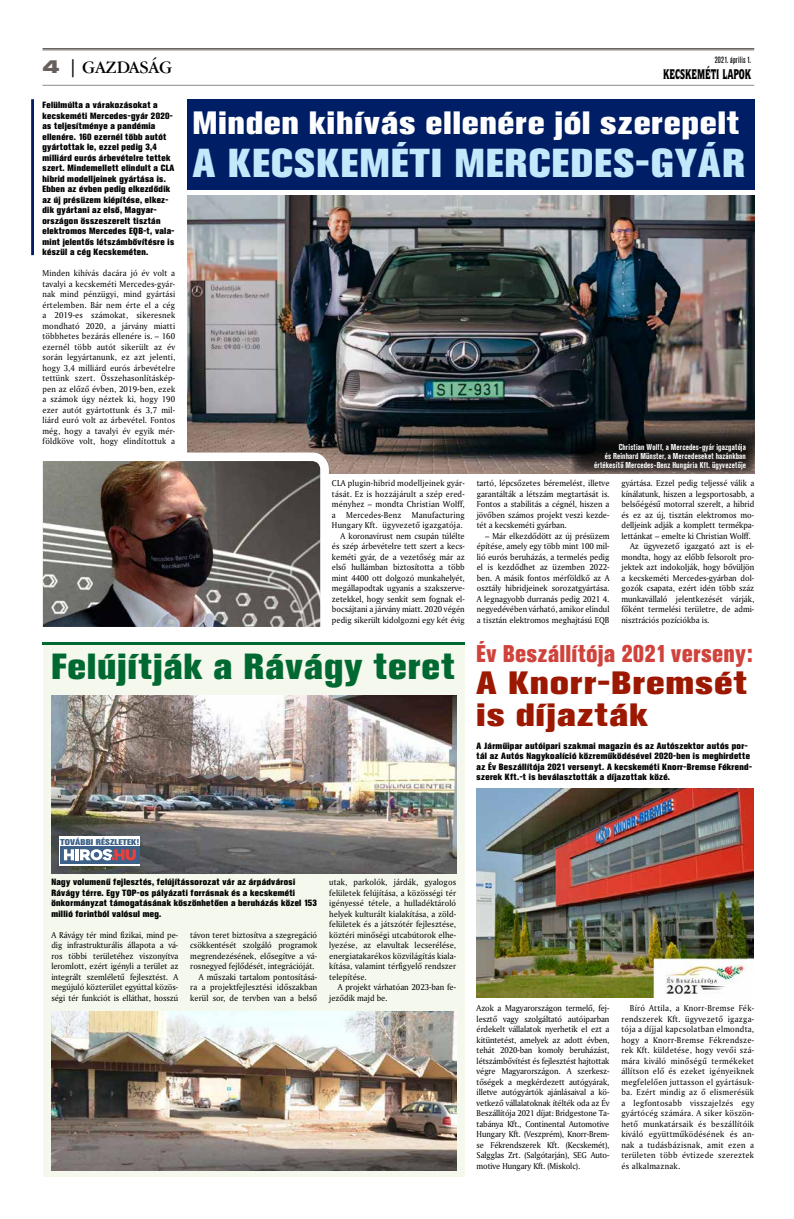
<style>
.page{position:relative;width:794px;height:1219px;background:#fff}
.page>*{position:absolute;margin:0;border:0;box-sizing:border-box;transform-origin:0 0}
.t1{font:700 40px "Akzidenz Grotesk XPFL";color:#c2e9fb}
.t2{font:700 36px "Akzidenz Grotesk XPFL";color:#006931}
.t3{font:700 32px "Akzidenz Grotesk XPFL";color:#fff}
.t4{font:700 32px/32px "Akzidenz Grotesk XPFL";color:#9c1800;scale:1.12 1}
.t5{font:700 24px "Akzidenz Grotesk XPFL";color:#d0433d;scale:.87 1}
.t6{font:18px "Garamond Bk PFL";color:#000}
.t7{font:18px "Swiss 721 Blk Ex PFL";color:#66605c}
.t8{font:14px "Quorum Blk PFL";letter-spacing:-.01em;color:#000;scale:.64 1}
.t9{font:9px/10.5px "Amerigo PFL";color:#000;text-align:justify;scale:.95 1}
.t10{font:700 9px/10.5px "Akzidenz Grotesk XPFL";color:#000;scale:.95 1}
.t11{font:9px "Akzidenz Grotesk Md Cn PFL";color:#000;scale:.95 1}
.t12{font:700 8.5px/9px "Akzidenz Grotesk Cn PFL";color:#fff;text-align:right;scale:.95 1}
.t13{font:700 8.4px "Akzidenz Grotesk XPFL";letter-spacing:-.03em;color:#3d6188;scale:1.1 1}
</style>
<div class="page">
<hr style="left:43px;top:48px;width:711px;height:1px;background:#66605c">
<hr style="left:43px;top:50px;width:711px;height:1px;background:#66605c">
<hr style="left:43px;top:85px;width:711px;height:1px;background:#8c8986">
<div style="left:43px;top:645px;width:421px;height:531px;background:#f4f8ed"></div>
<img style="left:51px;top:695px;width:405px;height:179px">
<hr style="left:43px;top:642px;width:422px;height:3px;background:#006931">
<img style="left:476px;top:788px;width:278px;height:210px">
<img style="left:187px;top:195px;width:567px;height:278px">
<img style="left:42px;top:448px;width:291px;height:179px">
<div style="left:187px;top:99px;width:567px;height:91px;background:#001e65"></div>
<hr style="left:31px;top:99px;width:3px;height:156px;background:#001e65">
<img style="left:51px;top:1011px;width:405px;height:160px">
<div style="left:60px;top:836px;width:80px;height:30px;background:#fff"></div>
<div style="left:60px;top:846px;width:79px;height:17px;background:#3e6189"></div>
<svg style="left:64px;top:849px;width:10px;height:11px"></svg>
<hr style="left:75px;top:849px;width:4px;height:11px;background:#fff">
<svg style="left:80px;top:849px;width:56px;height:11px"></svg>
<svg style="left:571px;top:436px;width:183px;height:37px;background:#252120"></svg>
<p class="t11" style="left:714px;top:55px;width:40px">2021. április 1.</p>
<h3 class="t6" style="left:68px;top:57px;width:106px">| GAZDASÁG</h3>
<h3 class="t7" style="left:43px;top:56px;width:19px">4</h3>
<h3 class="t8" style="left:663px;top:65px;width:139px">KECSKEMÉTI LAPOK</h3>
<p class="t10" style="left:42px;top:100px;width:141px">Felülmúlta a várakozásokat a kecskeméti Mercedes-gyár 2020- as teljesítménye a pandémia ellenére. 160 ezernél több autót gyártottak le, ezzel pedig 3,4 milliárd eurós árbevételre tettek szert. Mindemellett elindult a CLA hibrid modelljeinek gyártása is.<br>Ebben az évben pedig elkezdődik az új présüzem kiépítése, elkez&shy;dik gyártani az első, Magyar&shy;országon összeszerelt tisztán elektromos Mercedes EQB-t, vala&shy;mint jelentős létszámbővítésre is készül a cég Kecskeméten.</p>
<p class="t9" style="left:42px;top:268px;width:141px">Minden kihívás dacára jó év volt a tavalyi a kecskeméti Mercedes-gyár&shy;nak mind pénzügyi, mind gyártási értelemben. Bár nem érte el a cég a 2019-es számokat, sikeresnek mondható 2020, a járvány miatti többhetes bezárás ellenére is. – 160 ezernél több autót sikerült az év során legyártanunk, ez azt jelenti, hogy 3,4 milliárd eurós árbevételre tettünk szert. Összehasonlításkép&shy;pen az előző évben, 2019-ben, ezek a számok úgy néztek ki, hogy 190 ezer autót gyártottunk és 3,7 mil&shy;liárd euró volt az árbevétel. Fontos még, hogy a tavalyi év egyik mér&shy;földköve volt, hogy elindítottuk a</p>
<h3 class="t3" style="left:193px;top:105px;width:549px">Minden kihívás ellenére jól szerepelt</h3>
<h1 class="t1" style="left:193px;top:140px;width:555px">A KECSKEMÉTI MERCEDES-GYÁR</h1>
<p class="t12" style="left:594px;top:443px;width:161px">Christian Wolff, a Mercedes-gyár igazgatója<br>és Reinhard Münster, a Mercedeseket hazánkban értékesítő Mercedes-Benz Hungária Kft. ügyvezetője</p>
<p class="t9" style="left:332px;top:478px;width:141px;text-align:right">CLA plugin-hibrid modelljeinek gyár&shy;tását. Ez is hozzájárult a szép ered&shy;ményhez – mondta Christian Wolff, a Mercedes-Benz Manufacturing Hungary Kft. ügyvezető igazgatója.<br>A koronavírust nem csupán túlélte és szép árbevételre tett szert a kecs&shy;keméti gyár, de a vezetőség már az első hullámban biztosította a több mint 4400 ott dolgozó munkahelyét, megállapodtak ugyanis a szakszerve&shy;zetekkel, hogy senkit sem fognak el&shy;bocsájtani a járvány miatt. 2020 végén pedig sikerült kidolgozni egy két évig</p>
<p class="t9" style="left:477px;top:478px;width:141px">tartó, lépcsőzetes béremelést, illetve garantálták a létszám megtartását is.<br>Fontos a stabilitás a cégnél, hiszen a jövőben számos projekt veszi kezde&shy;tét a kecskeméti gyárban.</p>
<p class="t9" style="left:477px;top:530px;width:141px;text-indent:9px">– Már elkezdődött az új présüzem építése, amely egy több mint 100 mil&shy;lió eurós beruházás, a termelés pedig el is kezdődhet az üzemben 2022- ben. A másik fontos mérföldkő az A osztály hibridjeinek sorozatgyártása.<br>A legnagyobb durranás pedig 2021 4. negyedévében várható, amikor elindul a tisztán elektromos meghajtású EQB</p>
<p class="t9" style="left:621px;top:478px;width:141px">gyártása. Ezzel pedig teljessé válik a</p>
<p class="t9" style="left:621px;top:488px;width:141px">kínálatunk, hiszen a legsportosabb, a</p>
<p class="t9" style="left:621px;top:499px;width:141px">belsőégésű motorral szerelt, a hibrid</p>
<p class="t9" style="left:621px;top:509px;width:141px">és ez az új, tisztán elektromos mo-</p>
<p class="t9" style="left:621px;top:520px;width:141px">delljeink adják a komplett termékpa-</p>
<p class="t9" style="left:621px;top:530px;width:137px">lettánkat – emelte ki Christian Wolff.</p>
<p class="t9" style="left:630px;top:541px;width:132px">Az ügyvezető igazgató azt is el-</p>
<p class="t9" style="left:621px;top:551px;width:141px">mondta, hogy az előbb felsorolt pro-</p>
<p class="t9" style="left:621px;top:562px;width:141px">jektek azt indokolják, hogy bővüljön</p>
<p class="t9" style="left:621px;top:572px;width:141px">a kecskeméti Mercedes-gyárban dol-</p>
<p class="t9" style="left:621px;top:583px;width:141px">gozók csapata, ezért idén több száz</p>
<p class="t9" style="left:621px;top:593px;width:141px">munkavállaló jelentkezését várják,</p>
<p class="t9" style="left:621px;top:604px;width:141px">főként termelési területre, de admi-</p>
<p class="t9" style="left:621px;top:614px;width:94px">nisztrációs pozíciókba is.</p>
<h2 class="t2" style="left:51px;top:645px;width:406px">Felújítják a Rávágy teret</h2>
<h3 class="t5" style="left:476px;top:640px;width:319px">Év Beszállítója 2021 verseny:</h3>
<h3 class="t4" style="left:476px;top:667px;width:244px">A Knorr-Bremsét is díjazták</h3>
<p class="t10" style="left:476px;top:741px;width:292px">A Járműipar autóipari szakmai magazin és az Autószektor autós por&shy;tál az Autós Nagykoalíció közreműködésével 2020-ben is meghirdette az Év Beszállítója 2021 versenyt. A kecskeméti Knorr-Bremse Fékrend&shy;szerek Kft.-t is beválasztották a díjazottak közé.</p>
<p class="t13" style="left:60px;top:837px;width:73px">TOVÁBBI RÉSZLETEK!</p>
<p class="t10" style="left:51px;top:877px;width:281px">Nagy volumenű fejlesztés, felújítássorozat vár az árpádvárosi Rávágy térre. Egy TOP-os pályázati forrásnak és a kecskeméti önkormányzat támogatásának köszönhetően a beruházás közel 153 millió forintból valósul meg.</p>
<p class="t9" style="left:51px;top:929px;width:135px">A Rávágy tér mind fizikai, mind pe&shy;dig infrastrukturális állapota a vá&shy;ros többi területéhez viszonyítva leromlott, ezért igényli a terület az integrált szemléletű fejlesztést. A megújuló közterület egyúttal közös&shy;ségi tér funkciót is elláthat, hosszú</p>
<p class="t9" style="left:190px;top:929px;width:135px">távon teret biztosítva a szegregáció</p>
<p class="t9" style="left:190px;top:940px;width:135px">csökkentését szolgáló programok</p>
<p class="t9" style="left:190px;top:950px;width:135px">megrendezésének, elősegítve a vá-</p>
<p class="t9" style="left:190px;top:961px;width:132px">rosnegyed fejlődését, integrációját.</p>
<p class="t9" style="left:199px;top:971px;width:126px">A műszaki tartalom pontosításá-</p>
<p class="t9" style="left:190px;top:982px;width:135px">ra a projektfejlesztési időszakban</p>
<p class="t9" style="left:190px;top:992px;width:135px">kerül sor, de tervben van a belső</p>
<p class="t9" style="left:329px;top:877px;width:135px">utak, parkolók, járdák, gyalogos felületek felújítása, a közösségi tér igényessé tétele, a hulladéktároló helyek kulturált kialakítása, a zöld&shy;felületek és a játszótér fejlesztése, köztéri minőségi utcabútorok elhe&shy;lyezése, az elavultak lecserélése, energiatakarékos közvilágítás kiala&shy;kítása, valamint térfigyelő rendszer telepítése.</p>
<p class="t9" style="left:329px;top:982px;width:135px;text-indent:9px">A projekt várhatóan 2023-ban fe&shy;jeződik majd be.</p>
<p class="t9" style="left:476px;top:1003px;width:141px">Azok a Magyarországon termelő, fej&shy;lesztő vagy szolgáltató autóiparban érdekelt vállalatok nyerhetik el ezt a kitüntetést, amelyek az adott évben, tehát 2020-ban komoly beruházást, létszámbővítést és fejlesztést hajtottak végre Magyarországon. A szerkesz&shy;tőségek a megkérdezett autógyárak, illetve autógyártók ajánlásaival a kö&shy;vetkező vállalatoknak ítélték oda az Év Beszállítója 2021 díjat: Bridgestone Ta&shy;tabánya Kft., Continental Automotive Hungary Kft. (Veszprém), Knorr-Brem&shy;se Fékrendszerek Kft. (Kecskemét), Salgglas Zrt. (Salgótarján), SEG Auto&shy;motive Hungary Kft. (Miskolc).</p>
<p class="t9" style="left:621px;top:1003px;width:141px;text-indent:9px">Bíró Attila, a Knorr-Bremse Fék&shy;rendszerek Kft. ügyvezető igazga&shy;tója a díjjal kapcsolatban elmondta, hogy a Knorr-Bremse Fékrendsze&shy;rek Kft. küldetése, hogy vevői szá&shy;mára kiváló minőségű termékeket állítson elő és ezeket igényeiknek megfelelően juttasson el gyártásuk&shy;ba. Ezért mindig az ő elismerésük a legfontosabb visszajelzés egy gyártócég számára. A siker köszön&shy;hető munkatársaik és beszállítóik kiváló együttműködésének és an&shy;nak a tudásbázisnak, amit ezen a területen több évtizede szereztek és alkalmaznak.</p>
</div>
